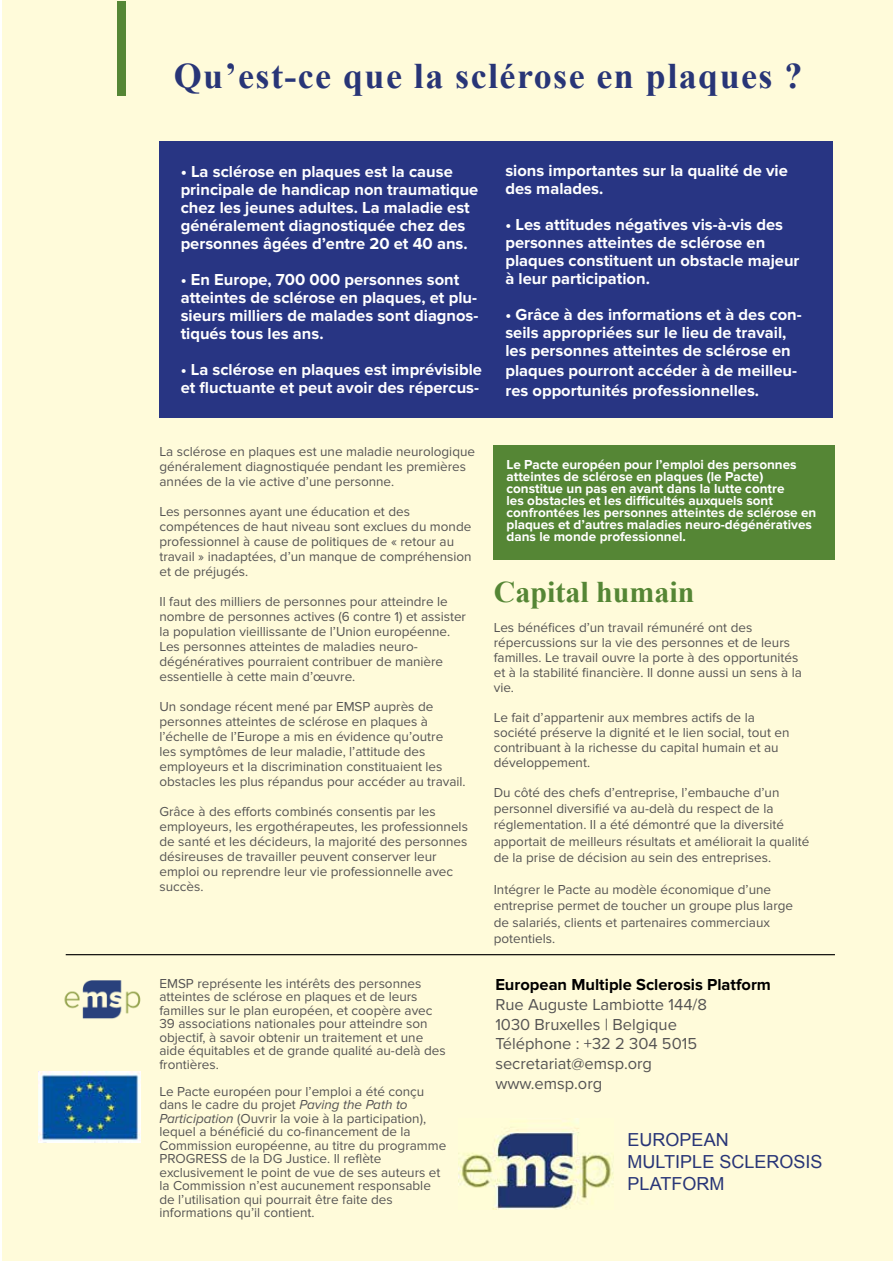
<style>
.page{position:relative;width:893px;height:1263px;background:#fff}
.page>*{position:absolute;margin:0;border:0;box-sizing:border-box;transform-origin:0 0}
.t1{font:700 36px "Times New Roman";letter-spacing:.04em;color:#283577}
.t2{font:700 30px "Times New Roman";color:#558635}
.t3{font:18px/21.6px "Arial";color:#283577}
.t4{font:700 16.5px/18px "Proxima Nova";color:#fff}
.t5{font:16.5px/19.8px "Proxima Nova";color:#555454}
.t6{font:700 16.5px "Proxima Nova";color:#000}
.t7{font:13.5px/15px "Proxima Nova";color:#555454}
.t8{font:700 13.5px/12px "Proxima Nova";color:#fff}
.s1{font-size:17.25px}
.s2{font-style:italic}
</style>
<div class="page">
<div style="left:2px;top:0;width:891px;height:1261px;background:#fffbda"></div>
<div style="left:117px;top:1px;width:8px;height:95px;background:#558635"></div>
<div style="left:159px;top:142px;width:674px;height:276px;background:#283583"></div>
<div style="left:494px;top:445px;width:341px;height:115px;background:#558635"></div>
<hr style="left:66px;top:954px;width:769px;height:1px;background:#000">
<img style="left:64px;top:980px;width:77px;height:39px">
<img style="left:38px;top:1072px;width:102px;height:70px">
<img style="left:459px;top:1119px;width:155px;height:91px">
<h1 class="t1" style="left:174px;top:51px;width:630px">Qu’est-ce que la sclérose en plaques ?</h1>
<p class="t4" style="left:181px;top:162px;width:299px"><span class="s1">•</span> La sclérose en plaques est la cause principale de handicap non traumatique chez les jeunes adultes. La maladie est généralement diagnostiquée chez des personnes âgées d’entre 20 et 40 ans.</p>
<p class="t4" style="left:181px;top:271px;width:299px">• En Europe, 700 000 personnes sont atteintes de sclérose en plaques, et plu&shy;sieurs milliers de malades sont diagnos&shy;tiqués tous les ans.</p>
<p class="t4" style="left:181px;top:361px;width:303px">• La sclérose en plaques est imprévisible et fluctuante et peut avoir des répercus-</p>
<p class="t4" style="left:505px;top:162px;width:284px">sions importantes sur la qualité de vie des malades.</p>
<p class="t4" style="left:505px;top:216px;width:296px">• Les attitudes négatives vis-à-vis des personnes atteintes de sclérose en plaques constituent un obstacle majeur à leur participation.</p>
<p class="t4" style="left:505px;top:306px;width:298px">• Grâce à des informations et à des con&shy;seils appropriées sur le lieu de travail, les personnes atteintes de sclérose en</p>
<p class="t4" style="left:505px;top:361px;width:293px;line-height:19.8px">plaques pourront accéder à de meilleu&shy;res opportunités professionnelles.</p>
<p class="t7" style="left:159px;top:444px;width:317px">La sclérose en plaques est une maladie neurologique généralement diagnostiquée pendant les premières années de la vie active d’une personne.</p>
<p class="t7" style="left:159px;top:504px;width:314px">Les personnes ayant une éducation et des compétences de haut niveau sont exclues du monde professionnel à cause de politiques de « retour au travail » inadaptées, d’un manque de compréhension et de préjugés.</p>
<p class="t7" style="left:159px;top:594px;width:308px">Il faut des milliers de personnes pour atteindre le nombre de personnes actives (6 contre 1) et assister la population vieillissante de l’Union européenne.<br>Les personnes atteintes de maladies neuro&shy;dégénératives pourraient contribuer de manière essentielle à cette main d’œuvre.</p>
<p class="t7" style="left:159px;top:699px;width:308px">Un sondage récent mené par EMSP auprès de personnes atteintes de sclérose en plaques à l’échelle de l’Europe a mis en évidence qu’outre<br>les symptômes de leur maladie, l’attitude des employeurs et la discrimination constituaient les obstacles les plus répandus pour accéder au travail.</p>
<p class="t7" style="left:159px;top:804px;width:310px">Grâce à des efforts combinés consentis par les employeurs, les ergothérapeutes, les professionnels de santé et les décideurs, la majorité des personnes désireuses de travailler peuvent conserver leur emploi ou reprendre leur vie professionnelle avec succès.</p>
<p class="t7" style="left:159px;top:977px;width:288px;line-height:13.5px">EMSP représente les intérêts des personnes atteintes de sclérose en plaques et de leurs familles sur le plan européen, et coopère avec 39 associations nationales pour atteindre son objectif, à savoir obtenir un traitement et une aide équitables et de grande qualité au-delà des frontières.</p>
<p class="t7" style="left:159px;top:1085px;width:288px;line-height:13.5px">Le Pacte européen pour l’emploi a été conçu dans le cadre du projet <span class="s2">Paving the Path to Participation</span> (Ouvrir la voie à la participation), lequel a bénéficié du co-financement de la Commission européenne, au titre du programme PROGRESS de la DG Justice. Il reflète exclusivement le point de vue de ses auteurs et la Commission n’est aucunement responsable de l’utilisation qui pourrait être faite des informations qu’il contient.</p>
<p class="t8" style="left:506px;top:458px;width:311px">Le Pacte européen pour l’emploi des personnes atteintes de sclérose en plaques (le Pacte) constitue un pas en avant dans la lutte contre<br>les obstacles et les difficultés auxquels sont confrontées les personnes atteintes de sclérose en plaques et d’autres maladies neuro-dégénératives dans le monde professionnel.</p>
<h2 class="t2" style="left:494px;top:571px;width:202px">Capital humain</h2>
<p class="t7" style="left:494px;top:620px;width:310px">Les bénéfices d’un travail rémunéré ont des répercussions sur la vie des personnes et de leurs familles. Le travail ouvre la porte à des opportunités et à la stabilité financière. Il donne aussi un sens à la vie.</p>
<p class="t7" style="left:494px;top:710px;width:297px">Le fait d’appartenir aux membres actifs de la société préserve la dignité et le lien social, tout en contribuant à la richesse du capital humain et au développement.</p>
<p class="t7" style="left:494px;top:785px;width:317px;line-height:16.2px">Du côté des chefs d’entreprise, l’embauche d’un personnel diversifié va au-delà du respect de la réglementation. Il a été démontré que la diversité apportait de meilleurs résultats et améliorait la qualité de la prise de décision au sein des entreprises.</p>
<p class="t7" style="left:494px;top:882px;width:301px;line-height:16.2px">Intégrer le Pacte au modèle économique d’une entreprise permet de toucher un groupe plus large de salariés, clients et partenaires commerciaux potentiels.</p>
<p class="t6" style="left:495px;top:975px;width:277px">European Multiple Sclerosis Platform</p>
<p class="t5" style="left:495px;top:995px;width:213px">Rue Auguste Lambiotte 144/8<br>1030 Bruxelles | Belgique<br>Téléphone : +32 2 304 5015 secretariat@emsp.org www.emsp.org</p>
<h3 class="t3" style="left:628px;top:1129px;width:196px">EUROPEAN<br>MULTIPLE SCLEROSIS<br>PLATFORM</h3>
</div>
